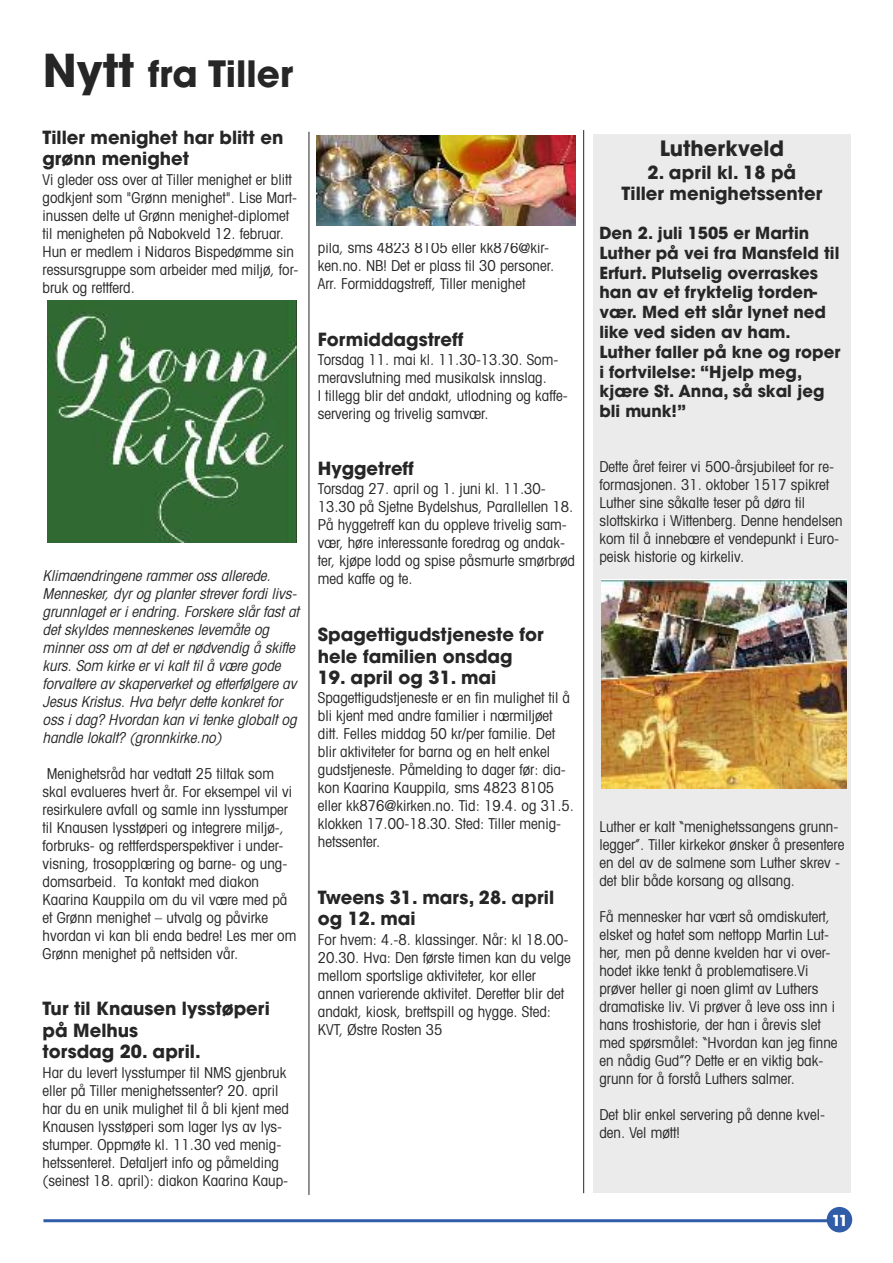
<style>
.page{position:relative;width:893px;height:1263px;background:#fff}
.page>*{position:absolute;margin:0;border:0;box-sizing:border-box;transform-origin:0 0}
.t1{font:700 36px "Avant Garde";color:#272627}
.t2{font:700 21px "Avant Garde";color:#272627}
.t3{font:700 18px/21.6px "Avant Garde";color:#272627}
.t4{font:700 16.5px/19.8px "Avant Garde";color:#272627}
.t5{font:condensed 15px/18px "Avant Garde";color:#272627}
.t6{font:italic condensed 15px/18px "Avant Garde";color:#272627}
.t7{font:700 15px "Avant Garde";color:#fff}
.s1{font-size:45px}
</style>
<div class="page">
<div style="left:827px;top:1207px;width:25px;height:25px;background:#315da8;border-radius:50%"></div>
<hr style="left:43px;top:1219px;width:784px;height:3px;background:#315da8">
<hr style="left:309px;top:132px;width:1px;height:1063px;background:#272627">
<hr style="left:583px;top:130px;width:1px;height:1063px;background:#272627">
<div style="left:593px;top:134px;width:257px;height:1059px;background:#ecebec"></div>
<img style="left:601px;top:580px;width:245px;height:208px">
<img style="left:47px;top:301px;width:250px;height:241px">
<img style="left:317px;top:135px;width:259px;height:90px">
<h1 class="t1" style="left:43px;top:61px;width:252px"><span class="s1">Nytt</span> fra Tiller</h1>
<p class="t3" style="left:43px;top:129px;width:242px">Tiller menighet har blitt en grønn menighet</p>
<p class="t5" style="left:43px;top:172px;width:257px">Vi gleder oss over at Tiller menighet er blitt godkjent som "Grønn menighet". Lise Mart&shy;inussen delte ut Grønn menighet-diplomet til menigheten på Nabokveld 12. februar.<br>Hun er medlem i Nidaros Bispedømme sin ressursgruppe som arbeider med miljø, for&shy;bruk og rettferd.</p>
<p class="t6" style="left:43px;top:568px;width:258px">Klimaendringene rammer oss allerede.<br>Mennesker, dyr og planter strever fordi livs&shy;grunnlaget er i endring. Forskere slår fast at det skyldes menneskenes levemåte og minner oss om at det er nødvendig å skifte kurs. Som kirke er vi kalt til å være gode forvaltere av skaperverket og etterfølgere av Jesus Kristus. Hva betyr dette konkret for oss i dag? Hvordan kan vi tenke globalt og handle lokalt? (gronnkirke.no)</p>
<p class="t5" style="left:43px;top:766px;width:255px">Menighetsråd har vedtatt 25 tiltak som skal evalueres hvert år. For eksempel vil vi resirkulere avfall og samle inn lysstumper til Knausen lysstøperi og integrere miljø-, forbruks- og rettferdsperspektiver i under&shy;visning, trosopplæring og barne- og ung&shy;domsarbeid. Ta kontakt med diakon Kaarina Kauppila om du vil være med på et Grønn menighet – utvalg og påvirke hvordan vi kan bli enda bedre! Les mer om Grønn menighet på nettsiden vår.</p>
<p class="t3" style="left:43px;top:1000px;width:229px">Tur til Knausen lysstøperi på Melhus<br>torsdag 20. april.</p>
<p class="t5" style="left:43px;top:1064px;width:248px">Har du levert lysstumper til NMS gjenbruk eller på Tiller menighetssenter? 20. april har du en unik mulighet til å bli kjent med Knausen lysstøperi som lager lys av lys&shy;stumper. Oppmøte kl. 11.30 ved menig&shy;hetssenteret. Detaljert info og påmelding (seinest 18. april): diakon Kaarina Kaup-</p>
<p class="t5" style="left:318px;top:240px;width:238px">pila, sms 4823 8105 eller kk876@kir&shy;ken.no. NB! Det er plass til 30 personer.<br>Arr. Formiddagstreff, Tiller menighet</p>
<p class="t3" style="left:318px;top:331px;width:147px">Formiddagstreff</p>
<p class="t5" style="left:318px;top:352px;width:251px">Torsdag 11. mai kl. 11.30-13.30. Som&shy;meravslutning med musikalsk innslag.<br>I tillegg blir det andakt, utlodning og kaffe&shy;servering og trivelig samvær.</p>
<p class="t3" style="left:318px;top:460px;width:98px">Hyggetreff</p>
<p class="t5" style="left:318px;top:481px;width:259px">Torsdag 27. april og 1. juni kl. 11.30- 13.30 på Sjetne Bydelshus, Parallellen 18.<br>På hyggetreff kan du oppleve trivelig sam&shy;vær, høre interessante foredrag og andak&shy;ter, kjøpe lodd og spise påsmurte smørbrød med kaffe og te.</p>
<p class="t3" style="left:318px;top:626px;width:227px">Spagettigudstjeneste for hele familien onsdag</p>
<p class="t3" style="left:318px;top:669px;width:180px">19. april og 31. mai</p>
<p class="t5" style="left:318px;top:690px;width:258px">Spagettigudstjeneste er en fin mulighet til å bli kjent med andre familier i nærmiljøet ditt. Felles middag 50 kr/per familie. Det blir aktiviteter for barna og en helt enkel gudstjeneste. Påmelding to dager før: dia&shy;kon Kaarina Kauppila, sms 4823 8105 eller kk876@kirken.no. Tid: 19.4. og 31.5. klokken 17.00-18.30. Sted: Tiller menig&shy;hetssenter.</p>
<p class="t3" style="left:318px;top:889px;width:238px">Tweens 31. mars, 28. april og 12. mai</p>
<p class="t5" style="left:318px;top:931px;width:255px">For hvem: 4.-8. klassinger. Når: kl 18.00- 20.30. Hva: Den første timen kan du velge mellom sportslige aktiviteter, kor eller annen varierende aktivitet. Deretter blir det andakt, kiosk, brettspill og hygge. Sted:<br>KVT, Østre Rosten 35</p>
<h2 class="t2" style="left:660px;top:140px;width:126px">Lutherkveld</h2>
<p class="t3" style="left:622px;top:164px;width:202px;text-align:center">2. april kl. 18 på<br>Tiller menighetssenter</p>
<p class="t4" style="left:599px;top:225px;width:242px">Den 2. juli 1505 er Martin<br>Luther på vei fra Mansfeld til<br>Erfurt. Plutselig overraskes han av et fryktelig torden&shy;vær. Med ett slår lynet ned like ved siden av ham.<br>Luther faller på kne og roper i fortvilelse: “Hjelp meg, kjære St. Anna, så skal jeg bli munk!”</p>
<p class="t5" style="left:599px;top:459px;width:245px">Dette året feirer vi 500-årsjubileet for re&shy;formasjonen. 31. oktober 1517 spikret Luther sine såkalte teser på døra til slottskirka i Wittenberg. Denne hendelsen kom til å innebære et vendepunkt i Euro&shy;peisk historie og kirkeliv.</p>
<p class="t5" style="left:599px;top:819px;width:246px">Luther er kalt “menighetssangens grunn&shy;legger”. Tiller kirkekor ønsker å presentere en del av de salmene som Luther skrev - det blir både korsang og allsang.</p>
<p class="t5" style="left:599px;top:909px;width:240px">Få mennesker har vært så omdiskutert, elsket og hatet som nettopp Martin Lut&shy;her, men på denne kvelden har vi over&shy;hodet ikke tenkt å problematisere.Vi prøver heller gi noen glimt av Luthers dramatiske liv. Vi prøver å leve oss inn i hans troshistorie, der han i årevis slet med spørsmålet: “Hvordan kan jeg finne en nådig Gud”? Dette er en viktig bak&shy;grunn for å forstå Luthers salmer.</p>
<p class="t5" style="left:599px;top:1107px;width:227px">Det blir enkel servering på denne kvel&shy;den. Vel møtt!</p>
<p class="t7" style="left:832px;top:1214px;width:18px">11</p>
</div>
